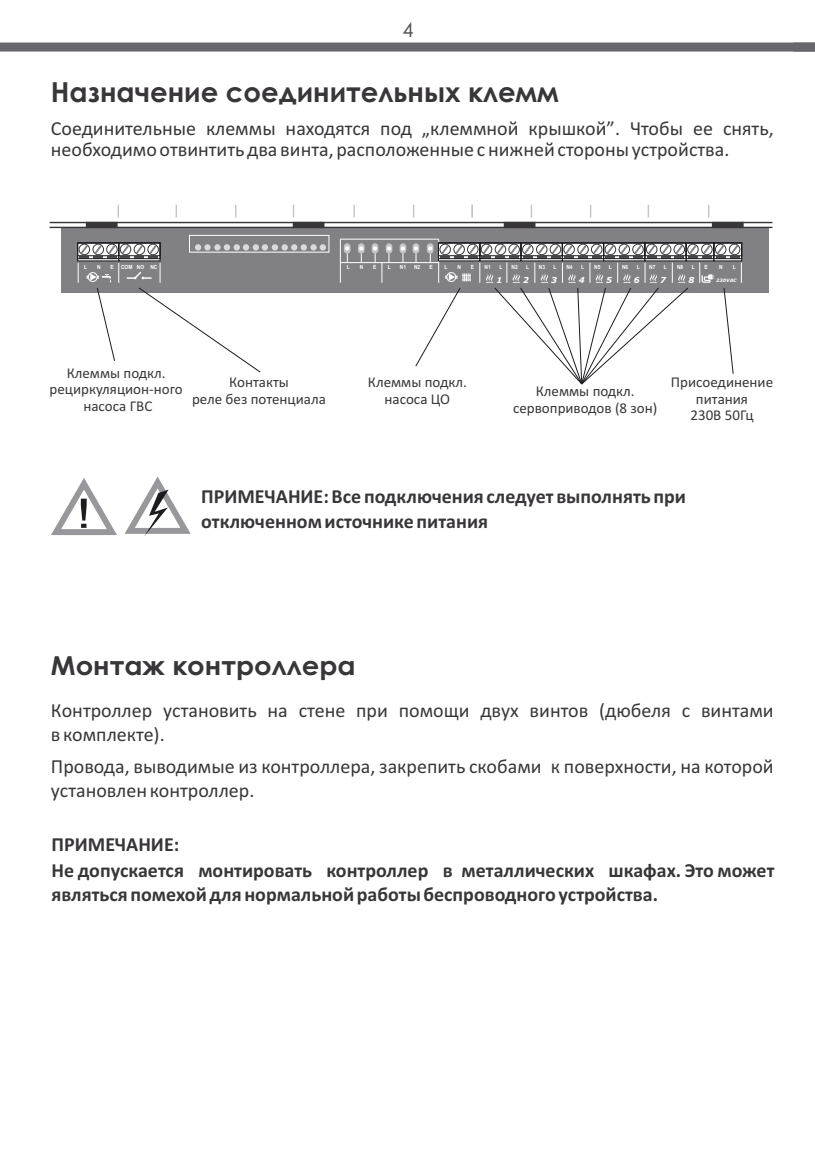
<style>
.page{position:relative;width:815px;height:1163px;background:#fff}
.page>*{position:absolute;margin:0;border:0;box-sizing:border-box;transform-origin:0 0}
.t1{font:40.75px "Arial";color:#1b1c20;scale:1.31 1}
.t2{font:700 27.5px "Century Gothic";color:#39363a}
.t3{font:700 26.25px "Century Gothic";color:#39363a;scale:1.05 1}
.t4{font:20px/24.5px "Calibri";color:#39363a}
.t5{font:700 20px/25px "Calibri";color:#39363a}
.t6{font:20px "Century Gothic";color:#504e53}
.t7{font:15px/16.5px "Calibri";color:#39363a;text-align:center}
.t8{font:italic 700 8.25px "Verdana";color:#fff}
.t9{font:700 5.75px "Arial";color:#fff;scale:.87 1}
.t10{font:italic 700 4.75px "Verdana";color:#fff}
</style>
<div class="page">
<div style="left:61px;top:227px;width:708px;height:65px;background:#818084"></div>
<div style="left:189px;top:235px;width:140px;height:17px;border:1px solid #fff"></div>
<hr style="left:50px;top:222px;width:722px;height:1px;background:#39363a">
<svg style="left:176px;top:205px;width:1px;height:12px"></svg>
<svg style="left:235px;top:205px;width:1px;height:12px"></svg>
<svg style="left:353px;top:205px;width:2px;height:12px"></svg>
<svg style="left:413px;top:205px;width:1px;height:12px"></svg>
<svg style="left:472px;top:205px;width:1px;height:12px"></svg>
<svg style="left:590px;top:205px;width:1px;height:12px"></svg>
<svg style="left:648px;top:205px;width:1px;height:12px"></svg>
<hr style="left:50px;top:227px;width:722px;height:1px;background:#39363a">
<svg style="left:85px;top:205px;width:34px;height:24px"></svg>
<svg style="left:292px;top:205px;width:33px;height:24px"></svg>
<svg style="left:503px;top:205px;width:33px;height:24px"></svg>
<svg style="left:708px;top:205px;width:36px;height:24px"></svg>
<div style="left:310px;top:244px;width:7px;height:6px;background:#d8dadc;border-radius:50%"></div>
<svg style="left:320px;top:244px;width:6px;height:6px"></svg>
<div style="left:344px;top:243px;width:7px;height:10px;background:#c3c6c8;border-radius:3px"></div>
<div style="left:358px;top:243px;width:7px;height:10px;background:#c3c6c8;border-radius:3px"></div>
<div style="left:372px;top:243px;width:6px;height:10px;background:#c3c6c8;border-radius:3px"></div>
<div style="left:386px;top:243px;width:6px;height:10px;background:#c3c6c8;border-radius:3px"></div>
<div style="left:400px;top:243px;width:6px;height:10px;background:#c3c6c8;border-radius:3px"></div>
<div style="left:413px;top:243px;width:6px;height:10px;background:#c3c6c8;border-radius:3px"></div>
<hr style="left:340px;top:239px;width:1px;height:44px;background:#fff">
<hr style="left:438px;top:239px;width:1px;height:44px;background:#fff">
<hr style="left:340px;top:262px;width:99px;height:1px;background:#fff">
<hr style="left:340px;top:239px;width:99px;height:1px;background:#fff">
<svg style="left:345px;top:246px;width:4px;height:16px"></svg>
<svg style="left:359px;top:246px;width:4px;height:16px"></svg>
<svg style="left:373px;top:246px;width:18px;height:37px"></svg>
<svg style="left:401px;top:246px;width:4px;height:16px"></svg>
<svg style="left:77px;top:242px;width:230px;height:131px"></svg>
<svg style="left:414px;top:242px;width:328px;height:142px"></svg>
<svg style="left:125px;top:476px;width:66px;height:60px"></svg>
<svg style="left:51px;top:478px;width:66px;height:57px"></svg>
<svg style="left:0;top:43px;width:815px;height:9px;background:#6f6e73"></svg>
<p class="t6" style="left:403px;top:22px;width:13px">4</p>
<h2 class="t2" style="left:51px;top:82px;width:509px">Назначение соединительных клемм</h2>
<p class="t4" style="left:51px;top:118px;width:724px;line-height:22px">Соединительные клеммы находятся под клеммной крышкой . Чтобы ее снять, необходимо отвинтить два винта, расположенные с нижней стороны устройства.</p>
<p class="t4" style="left:607px;top:117px;width:10px">”</p>
<p class="t4" style="left:422px;top:117px;width:10px">„</p>
<p class="t9" style="left:84px;top:264px;width:5px">L</p>
<p class="t9" style="left:97px;top:264px;width:6px">N</p>
<p class="t9" style="left:110px;top:264px;width:5px">E</p>
<p class="t9" style="left:121px;top:265px;width:43px">COM NO NC</p>
<p class="t9" style="left:347px;top:265px;width:5px">L</p>
<p class="t9" style="left:360px;top:265px;width:6px">N</p>
<p class="t9" style="left:373px;top:265px;width:5px">E</p>
<p class="t9" style="left:388px;top:265px;width:5px">L</p>
<p class="t9" style="left:400px;top:265px;width:9px">N1</p>
<p class="t9" style="left:414px;top:265px;width:9px">N2</p>
<p class="t9" style="left:430px;top:265px;width:5px">E</p>
<p class="t9" style="left:445px;top:265px;width:5px">L</p>
<p class="t9" style="left:457px;top:265px;width:6px">N</p>
<p class="t9" style="left:471px;top:265px;width:5px">E</p>
<p class="t9" style="left:485px;top:265px;width:9px">N1</p>
<p class="t9" style="left:499px;top:265px;width:5px">L</p>
<p class="t9" style="left:512px;top:265px;width:9px">N2</p>
<p class="t9" style="left:526px;top:265px;width:5px">L</p>
<p class="t9" style="left:539px;top:265px;width:9px">N3</p>
<p class="t9" style="left:553px;top:265px;width:5px">L</p>
<p class="t9" style="left:566px;top:265px;width:9px">N4</p>
<p class="t9" style="left:581px;top:265px;width:5px">L</p>
<p class="t9" style="left:594px;top:265px;width:9px">N5</p>
<p class="t9" style="left:609px;top:265px;width:5px">L</p>
<p class="t9" style="left:622px;top:265px;width:9px">N6</p>
<p class="t9" style="left:637px;top:265px;width:5px">L</p>
<p class="t9" style="left:649px;top:265px;width:9px">N7</p>
<p class="t9" style="left:664px;top:265px;width:5px">L</p>
<p class="t9" style="left:677px;top:265px;width:9px">N8</p>
<p class="t9" style="left:692px;top:265px;width:5px">L</p>
<p class="t9" style="left:704px;top:265px;width:5px">E</p>
<p class="t9" style="left:719px;top:265px;width:6px">N</p>
<p class="t9" style="left:733px;top:265px;width:5px">L</p>
<p class="t8" style="left:496px;top:276px;width:7px">1</p>
<p class="t8" style="left:523px;top:276px;width:7px">2</p>
<p class="t8" style="left:551px;top:276px;width:7px">3</p>
<p class="t8" style="left:579px;top:276px;width:7px">4</p>
<p class="t8" style="left:606px;top:276px;width:7px">5</p>
<p class="t8" style="left:634px;top:276px;width:7px">6</p>
<p class="t8" style="left:660px;top:276px;width:7px">7</p>
<p class="t8" style="left:689px;top:276px;width:7px">8</p>
<p class="t10" style="left:716px;top:278px;width:22px">230VAC</p>
<p class="t7" style="left:50px;top:366px;width:135px">Клеммы подкл. рециркуляцион-ного насоса ГВС</p>
<p class="t7" style="left:192px;top:375px;width:135px">Контакты<br>реле без потенциала</p>
<p class="t7" style="left:513px;top:384px;width:146px">Клеммы подкл. сервоприводов (8 зон)</p>
<p class="t7" style="left:368px;top:375px;width:100px">Клеммы подкл. насоса ЦО</p>
<p class="t7" style="left:671px;top:375px;width:104px">Присоединение питания<br>230В 50Гц</p>
<h1 class="t1" style="left:76px;top:498px;width:13px">!</h1>
<p class="t5" style="left:201px;top:485px;width:486px">ПРИМЕЧАНИЕ: Все подключения следует выполнять при</p>
<p class="t5" style="left:201px;top:510px;width:288px">отключенном источнике питания</p>
<h3 class="t3" style="left:51px;top:654px;width:292px">Монтаж контроллера</h3>
<p class="t4" style="left:51px;top:699px;width:724px">Контроллер установить на стене при помощи двух винтов (дюбеля с винтами в комплекте).</p>
<p class="t4" style="left:51px;top:755px;width:724px">Провода, выводимые из контроллера, закрепить скобами к поверхности, на которой установлен контроллер.</p>
<p class="t5" style="left:52px;top:833px;width:724px">ПРИМЕЧАНИЕ:<br>Не допускается монтировать контроллер в металлических шкафах. Это может являться помехой для нормальной работы беспроводного устройства.</p>
</div>
